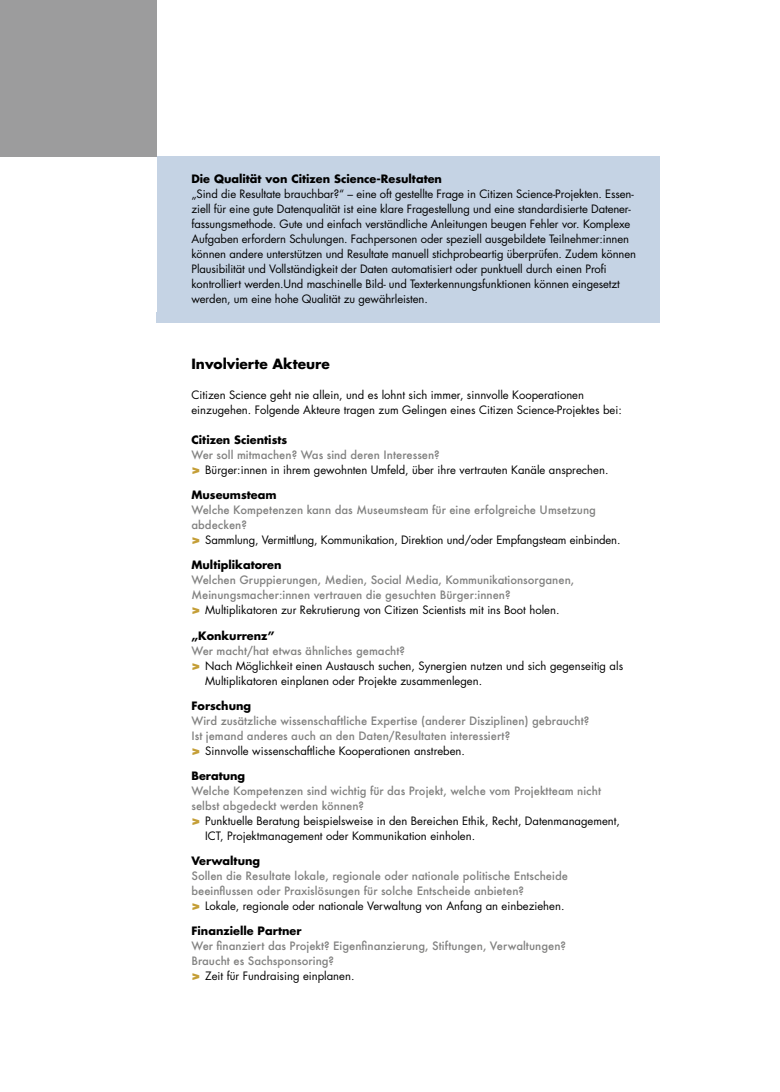
<style>
.page{position:relative;width:780px;height:1092px;background:#fff}
.page>*{position:absolute;margin:0;border:0;box-sizing:border-box;transform-origin:0 0}
.t1{font:700 13.75px "Futura Std";color:#000}
.t2{font:11.25px/15px "Futura Std";letter-spacing:-.01em;color:#000}
.t3{font:500 11.25px/15px "Futura";color:#828281}
.t4{font:700 11.25px "Futura Std";color:#000}
.s1{font-weight:800;color:#c49e36}
</style>
<div class="page">
<div style="left:156px;top:156px;width:503px;height:166px;background:#c5d3e4"></div>
<div style="left:0;top:0;width:156px;height:156px;background:#9c9c9d"></div>
<p class="t4" style="left:191px;top:171px;width:252px">Die Qualität von Citizen Science-Resultaten</p>
<p class="t2" style="left:191px;top:186px;width:446px">„Sind die Resultate brauchbar?“ – eine oft gestellte Frage in Citizen Science-Projekten. Essen&shy;ziell für eine gute Datenqualität ist eine klare Fragestellung und eine standardisierte Datener&shy;fassungsmethode. Gute und einfach verständliche Anleitungen beugen Fehler vor. Komplexe Aufgaben erfordern Schulungen. Fachpersonen oder speziell ausgebildete Teilnehmer:innen können andere unterstützen und Resultate manuell stichprobeartig überprüfen. Zudem können Plausibilität und Vollständigkeit der Daten automatisiert oder punktuell durch einen Profi kontrolliert werden.Und maschinelle Bild- und Texterkennungsfunktionen können eingesetzt werden, um eine hohe Qualität zu gewährleisten.</p>
<p class="t1" style="left:191px;top:355px;width:140px">Involvierte Akteure</p>
<p class="t2" style="left:191px;top:388px;width:432px">Citizen Science geht nie allein, und es lohnt sich immer, sinnvolle Kooperationen einzugehen. Folgende Akteure tragen zum Gelingen eines Citizen Science-Projektes bei:</p>
<p class="t4" style="left:191px;top:432px;width:97px">Citizen Scientists</p>
<p class="t3" style="left:191px;top:447px;width:250px">Wer soll mitmachen? Was sind deren Interessen?</p>
<p class="t2" style="left:191px;top:463px;width:418px"><span class="s1">&gt;</span> Bürger:innen in ihrem gewohnten Umfeld, über ihre vertrauten Kanäle ansprechen.</p>
<p class="t4" style="left:191px;top:487px;width:87px">Museumsteam</p>
<p class="t3" style="left:191px;top:502px;width:406px">Welche Kompetenzen kann das Museumsteam für eine erfolgreiche Umsetzung abdecken?</p>
<p class="t2" style="left:191px;top:533px;width:430px"><span class="s1">&gt;</span> Sammlung, Vermittlung, Kommunikation, Direktion und/oder Empfangsteam einbinden.</p>
<p class="t4" style="left:191px;top:557px;width:92px">Multiplikatoren</p>
<p class="t3" style="left:191px;top:572px;width:384px">Welchen Gruppierungen, Medien, Social Media, Kommunikationsorganen,<br>Meinungsmacher:innen vertrauen die gesuchten Bürger:innen?</p>
<p class="t2" style="left:191px;top:603px;width:369px"><span class="s1">&gt;</span> Multiplikatoren zur Rekrutierung von Citizen Scientists mit ins Boot holen.</p>
<p class="t4" style="left:191px;top:627px;width:85px">„Konkurrenz”</p>
<p class="t3" style="left:191px;top:642px;width:215px">Wer macht/hat etwas ähnliches gemacht?</p>
<p class="t2" style="left:205px;top:658px;width:419px;text-indent:-14px"><span class="s1">&gt;</span> Nach Möglichkeit einen Austausch suchen, Synergien nutzen und sich gegenseitig als<br>Multiplikatoren einplanen oder Projekte zusammenlegen.</p>
<p class="t4" style="left:191px;top:697px;width:61px">Forschung</p>
<p class="t3" style="left:191px;top:712px;width:399px">Wird zusätzliche wissenschaftliche Expertise (anderer Disziplinen) gebraucht?<br>Ist jemand anderes auch an den Daten/Resultaten interessiert?</p>
<p class="t2" style="left:191px;top:743px;width:275px"><span class="s1">&gt;</span> Sinnvolle wissenschaftliche Kooperationen anstreben.</p>
<p class="t4" style="left:191px;top:767px;width:55px">Beratung</p>
<p class="t3" style="left:191px;top:782px;width:411px">Welche Kompetenzen sind wichtig für das Projekt, welche vom Projektteam nicht selbst abgedeckt werden können?</p>
<p class="t2" style="left:205px;top:813px;width:416px;text-indent:-14px"><span class="s1">&gt;</span> Punktuelle Beratung beispielsweise in den Bereichen Ethik, Recht, Datenmanagement,<br>ICT, Projektmanagement oder Kommunikation einholen.</p>
<p class="t4" style="left:191px;top:852px;width:70px">Verwaltung</p>
<p class="t3" style="left:191px;top:867px;width:378px">Sollen die Resultate lokale, regionale oder nationale politische Entscheide beeinflussen oder Praxislösungen für solche Entscheide anbieten?</p>
<p class="t2" style="left:191px;top:898px;width:374px"><span class="s1">&gt;</span> Lokale, regionale oder nationale Verwaltung von Anfang an einbeziehen.</p>
<p class="t4" style="left:191px;top:922px;width:111px">Finanzielle Partner</p>
<p class="t3" style="left:191px;top:937px;width:376px">Wer finanziert das Projekt? Eigenfinanzierung, Stiftungen, Verwaltungen?<br>Braucht es Sachsponsoring?</p>
<p class="t2" style="left:191px;top:968px;width:164px"><span class="s1">&gt;</span> Zeit für Fundraising einplanen.</p>
</div>
